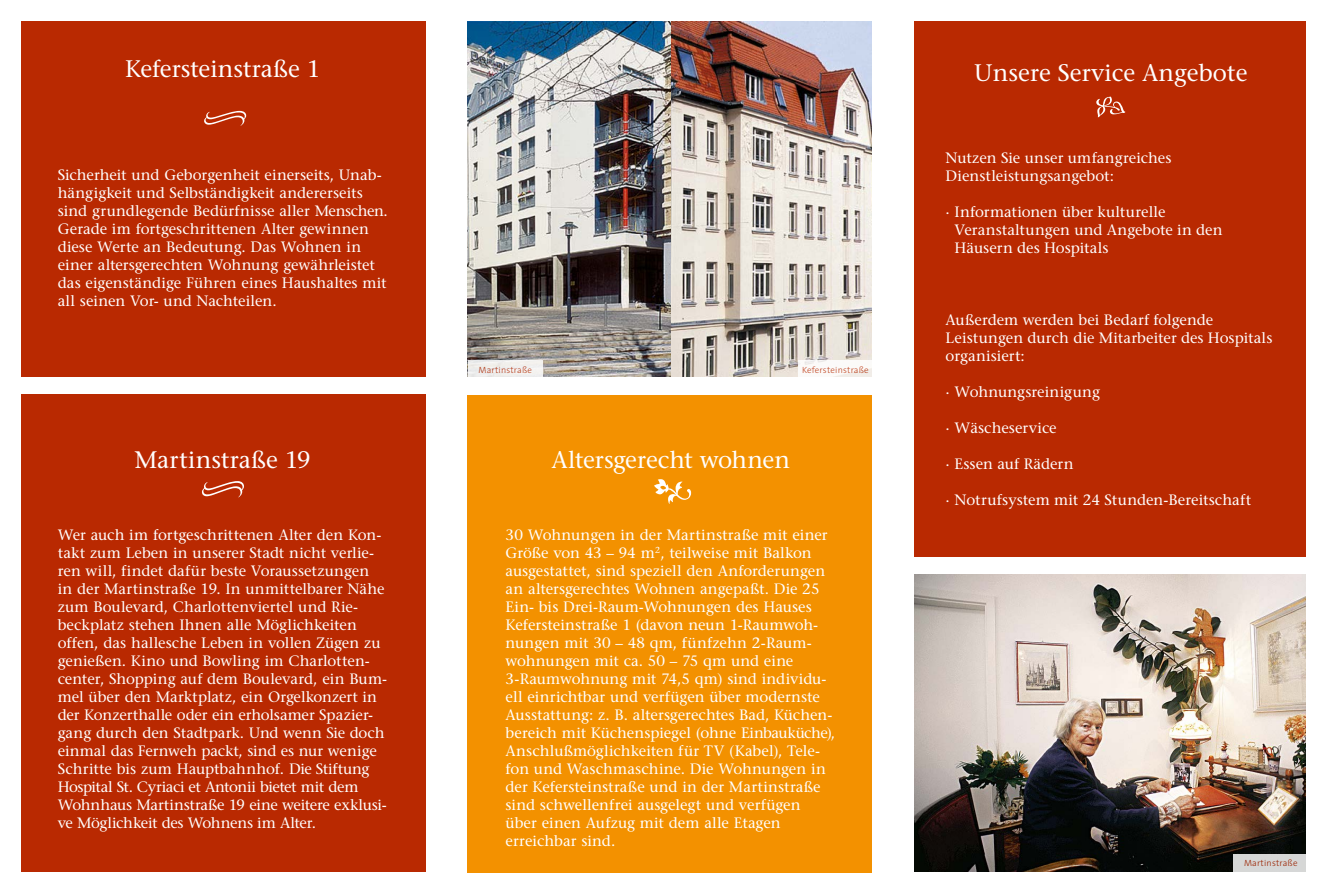
<style>
.page{position:relative;width:1327px;height:893px;background:#fff}
.page>*{position:absolute;margin:0;border:0;box-sizing:border-box;transform-origin:0 0}
.t1{font:23.85px "Stone Serif LT";color:#fff}
.t2{font:15px/18px "Stone Serif LT";color:#fff}
.t3{font:300 9px "The Sans";letter-spacing:.02em;color:#b92901}
</style>
<div class="page">
<div style="left:21px;top:395px;width:404px;height:477px;background:#b92901"></div>
<div style="left:21px;top:21px;width:404px;height:356px;background:#b92901"></div>
<svg style="left:204px;top:111px;width:42px;height:15px"></svg>
<svg style="left:202px;top:481px;width:42px;height:16px"></svg>
<img style="left:468px;top:21px;width:404px;height:356px">
<div style="left:468px;top:395px;width:404px;height:477px;background:#f39100"></div>
<svg style="left:654px;top:479px;width:37px;height:25px"></svg>
<div style="left:468px;top:361px;width:74px;height:16px;background:#f0efee"></div>
<div style="left:798px;top:361px;width:74px;height:16px;background:linear-gradient(to right,#fcfbfa,#f7f5f2)"></div>
<div style="left:914px;top:21px;width:391px;height:536px;background:#b92901"></div>
<svg style="left:1096px;top:97px;width:29px;height:20px"></svg>
<img style="left:914px;top:575px;width:391px;height:297px">
<div style="left:1233px;top:854px;width:75px;height:18px;background:#d6d7d7"></div>
<h1 class="t1" style="left:125px;top:55px;width:197px">Kefersteinstraße 1</h1>
<p class="t2" style="left:58px;top:166px;width:332px">Sicherheit und Geborgenheit einerseits, Unab&shy;hängigkeit und Selbständigkeit andererseits sind grundlegende Bedürfnisse aller Menschen.<br>Gerade im fortgeschrittenen Alter gewinnen diese Werte an Bedeutung. Das Wohnen in einer altersgerechten Wohnung gewährleistet das eigenständige Führen eines Haushaltes mit all seinen Vor- und Nachteilen.</p>
<h1 class="t1" style="left:134px;top:446px;width:178px">Martinstraße 19</h1>
<p class="t2" style="left:58px;top:526px;width:331px">Wer auch im fortgeschrittenen Alter den Kon&shy;takt zum Leben in unserer Stadt nicht verlie&shy;ren will, findet dafür beste Voraussetzungen in der Martinstraße 19. In unmittelbarer Nähe zum Boulevard, Charlottenviertel und Rie&shy;beckplatz stehen Ihnen alle Möglichkeiten offen, das hallesche Leben in vollen Zügen zu genießen. Kino und Bowling im Charlotten&shy;center, Shopping auf dem Boulevard, ein Bum&shy;mel über den Marktplatz, ein Orgelkonzert in der Konzerthalle oder ein erholsamer Spazier&shy;gang durch den Stadtpark. Und wenn Sie doch einmal das Fernweh packt, sind es nur wenige Schritte bis zum Hauptbahnhof. Die Stiftung Hospital St. Cyriaci et Antonii bietet mit dem Wohnhaus Martinstraße 19 eine weitere exklusi&shy;ve Möglichkeit des Wohnens im Alter.</p>
<p class="t3" style="left:478px;top:363px;width:55px">Martinstraße</p>
<p class="t3" style="left:802px;top:363px;width:68px">Kefersteinstraße</p>
<h1 class="t1" style="left:551px;top:446px;width:240px">Altersgerecht wohnen</h1>
<p class="t2" style="left:505px;top:526px;width:331px">30 Wohnungen in der Martinstraße mit einer Größe von 43 – 94 m<sup>2</sup>, teilweise mit Balkon ausgestattet, sind speziell den Anforderungen an altersgerechtes Wohnen angepaßt. Die 25<br>Ein- bis Drei-Raum-Wohnungen des Hauses Kefersteinstraße 1 (davon neun 1-Raumwoh&shy;nungen mit 30 – 48 qm, fünfzehn 2-Raum&shy;wohnungen mit ca. 50 – 75 qm und eine 3-Raumwohnung mit 74,5 qm) sind individu&shy;ell einrichtbar und verfügen über modernste Ausstattung: z. B. altersgerechtes Bad, Küchen&shy;bereich mit Küchenspiegel (ohne Einbauküche), Anschlußmöglichkeiten für TV (Kabel), Tele&shy;fon und Waschmaschine. Die Wohnungen in der Kefersteinstraße und in der Martinstraße sind schwellenfrei ausgelegt und verfügen über einen Aufzug mit dem alle Etagen erreichbar sind.</p>
<h1 class="t1" style="left:974px;top:59px;width:275px">Unsere Service Angebote</h1>
<p class="t2" style="left:945px;top:149px;width:227px">Nutzen Sie unser umfangreiches<br>Dienstleistungsangebot:</p>
<p class="t2" style="left:954px;top:203px;width:270px;text-indent:-9px">· Informationen über kulturelle<br>Veranstaltungen und Angebote in den<br>Häusern des Hospitals</p>
<p class="t2" style="left:945px;top:311px;width:328px">Außerdem werden bei Bedarf folgende<br>Leistungen durch die Mitarbeiter des Hospitals organisiert:</p>
<p class="t2" style="left:945px;top:383px;width:156px">· Wohnungsreinigung</p>
<p class="t2" style="left:945px;top:419px;width:113px">· Wäscheservice</p>
<p class="t2" style="left:945px;top:455px;width:129px">· Essen auf Rädern</p>
<p class="t2" style="left:945px;top:491px;width:307px">· Notrufsystem mit 24 Stunden-Bereitschaft</p>
<p class="t3" style="left:1244px;top:856px;width:55px">Martinstraße</p>
</div>
